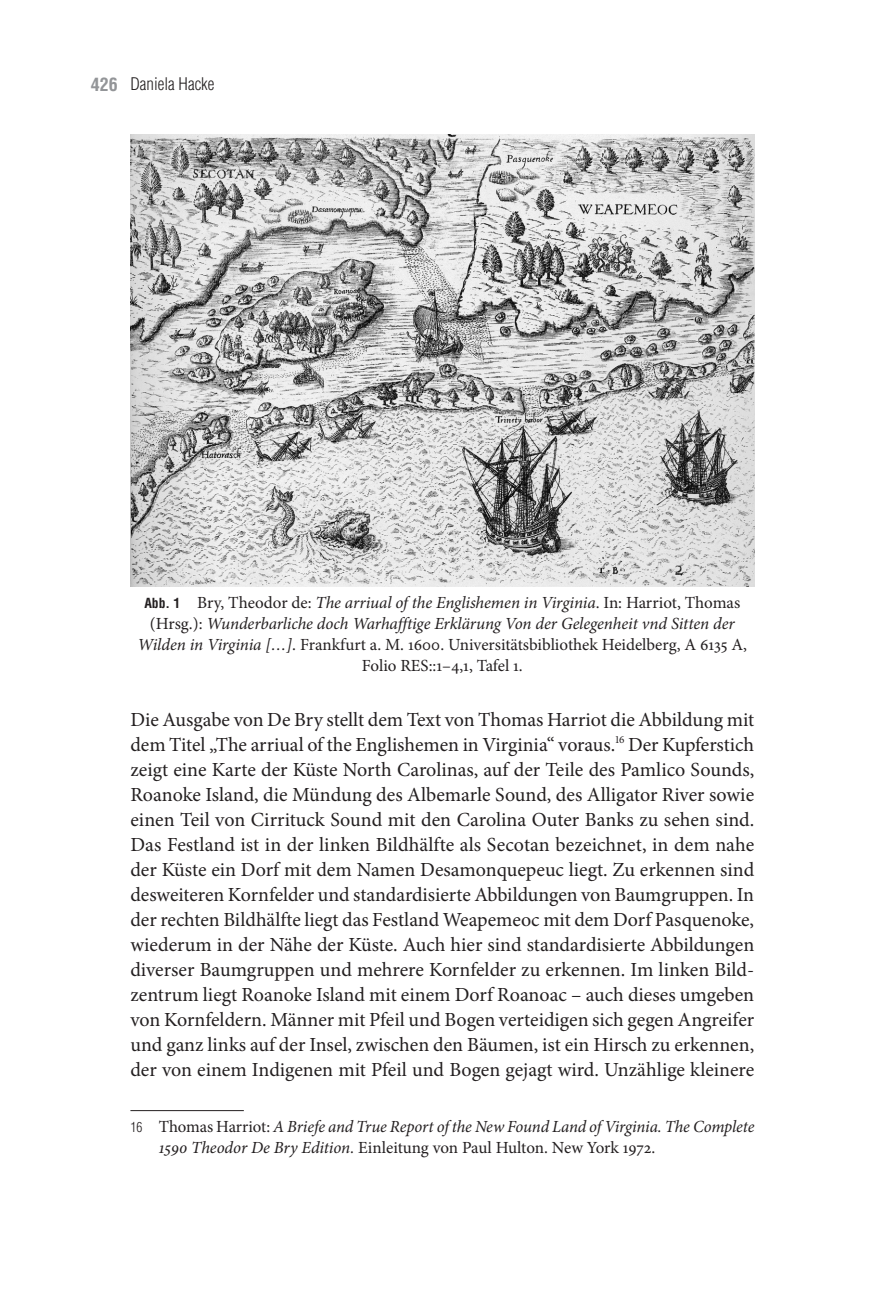
<style>
.page{position:relative;width:879px;height:1304px;background:#fff}
.page>*{position:absolute;margin:0;border:0;box-sizing:border-box;transform-origin:0 0}
.t1{font:20px/25px "Minion Pro";color:#231f20;text-align:justify}
.t2{font:17px/21px "Minion Pro";color:#231f20;text-align:center}
.t3{font:italic 17px/21px "Minion Pro";letter-spacing:-.01em;color:#231f20}
.t4{font:300 condensed 17px "Helvetica LT Std";color:#231f20}
.s1{font-weight:700;font-size:18px;color:#939598}
.s2{font-family:"Helvetica LT Std";font-weight:700;font-stretch:condensed;font-size:13.6px}
.s3{font-style:italic}
.s4{font-family:"Helvetica LT Std";font-weight:300;font-style:normal;font-stretch:condensed;font-size:13.6px}
.s5{font-style:normal}
</style>
<div class="page">
<img style="left:130px;top:135px;width:624px;height:452px">
<hr style="left:130px;top:1110px;width:114px;height:1px;background:#231f20">
<p class="t4" style="left:91px;top:74px;width:125px"><span class="s1">426</span> Daniela Hacke</p>
<p class="t2" style="left:137px;top:592px;width:611px"><span class="s2">Abb. 1</span> Bry, Theodor de: <span class="s3">The arriual of the Englishemen in Virginia</span>. In: Harriot, Thomas (Hrsg.): <span class="s3">Wunderbarliche doch Warhafftige Erklärung Von der Gelegenheit vnd Sitten der Wilden in Virginia […]</span>. Frankfurt a. M. 1600. Universitätsbibliothek Heidelberg, A 6135 A, Folio RES::1–4,1, Tafel 1.</p>
<p class="t1" style="left:130px;top:707px;width:625px">Die Ausgabe von De Bry stellt dem Text von Thomas Harriot die Abbildung mit dem Titel „The arriual of the Englishemen in Virginia“ voraus.<sup>16</sup> Der Kupferstich zeigt eine Karte der Küste North Carolinas, auf der Teile des Pamlico Sounds, Roanoke Island, die Mündung des Albemarle Sound, des Alligator River sowie einen Teil von Cirrituck Sound mit den Carolina Outer Banks zu sehen sind.<br>Das Festland ist in der linken Bildhälfte als Secotan bezeichnet, in dem nahe der Küste ein Dorf mit dem Namen Desamonquepeuc liegt. Zu erkennen sind desweiteren Kornfelder und standardisierte Abbildungen von Baumgruppen. In der rechten Bildhälfte liegt das Festland Weapemeoc mit dem Dorf Pasquenoke, wiederum in der Nähe der Küste. Auch hier sind standardisierte Abbildungen diverser Baumgruppen und mehrere Kornfelder zu erkennen. Im linken Bild&shy;zentrum liegt Roanoke Island mit einem Dorf Roanoac – auch dieses umgeben von Kornfeldern. Männer mit Pfeil und Bogen verteidigen sich gegen Angreifer und ganz links auf der Insel, zwischen den Bäumen, ist ein Hirsch zu erkennen, der von einem Indigenen mit Pfeil und Bogen gejagt wird. Unzählige kleinere</p>
<p class="t3" style="left:159px;top:1116px;width:597px;text-indent:-28px"><span class="s4">16</span> <span class="s5">Thomas Harriot:</span> A Briefe and True Report of the New Found Land of Virginia. The Complete<br>1590 Theodor De Bry Edition. <span class="s5">Einleitung von Paul Hulton. New York 1972.</span></p>
</div>
